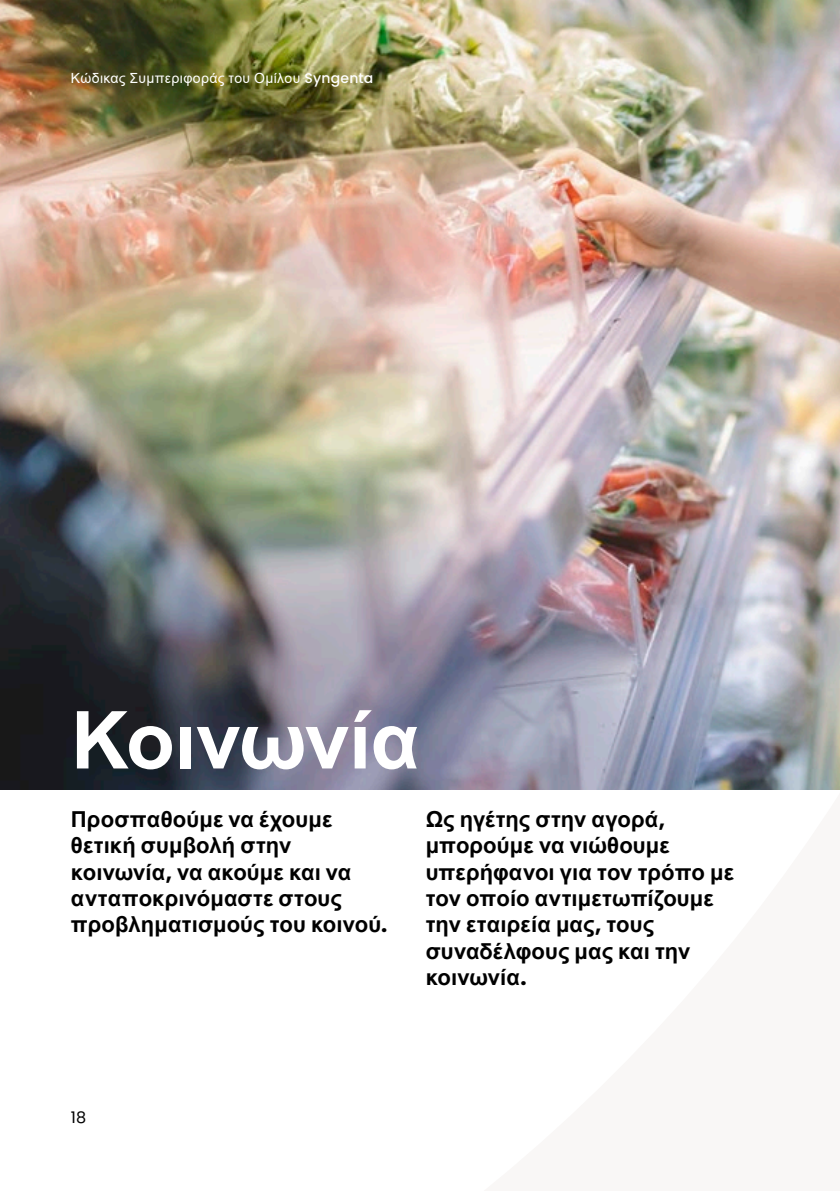
<style>
.page{position:relative;width:840px;height:1191px;background:#fff}
.page>*{position:absolute;margin:0;border:0;box-sizing:border-box;transform-origin:0 0}
.t1{font:700 80px "Arial";letter-spacing:-.01em;color:#fff}
.t2{font:700 22px/26.4px "Arial";letter-spacing:.005em;color:#000}
.t3{font:16px "Poppins";color:#000}
.t4{font:14px "Arial";letter-spacing:.025em;color:#fff}
.s1{font-family:"Poppins";font-weight:500}
.s2{font-family:"Poppins"}
</style>
<div class="page">
<img style="left:0;top:0;width:839px;height:789px">
<p class="t4" style="left:71px;top:68px;width:304px">Κώδικας Συμπεριφοράς του Ομίλου <span class="s1">Syngenta</span></p>
<h1 class="t1" style="left:71px;top:687px;width:350px">Κοινωνία</h1>
<p class="t2" style="left:71px;top:806px;width:318px">Προσπαθούμε να έχουμε θετική συμβολή στην κοινωνία<span class="s2">,</span> να ακούμε και να ανταποκρινόμαστε στους προβληματισμούς του κοινού<span class="s2">.</span></p>
<p class="t2" style="left:425px;top:806px;width:310px">Ως ηγέτης στην αγορά<span class="s2">, </span>μπορούμε να νιώθουμε υπερήφανοι για τον τρόπο με τον οποίο αντιμετωπίζουμε την εταιρεία μας<span class="s2">,</span> τους συναδέλφους μας και την κοινωνία<span class="s2">.</span></p>
<p class="t3" style="left:71px;top:1107px;width:17px">18</p>
</div>
